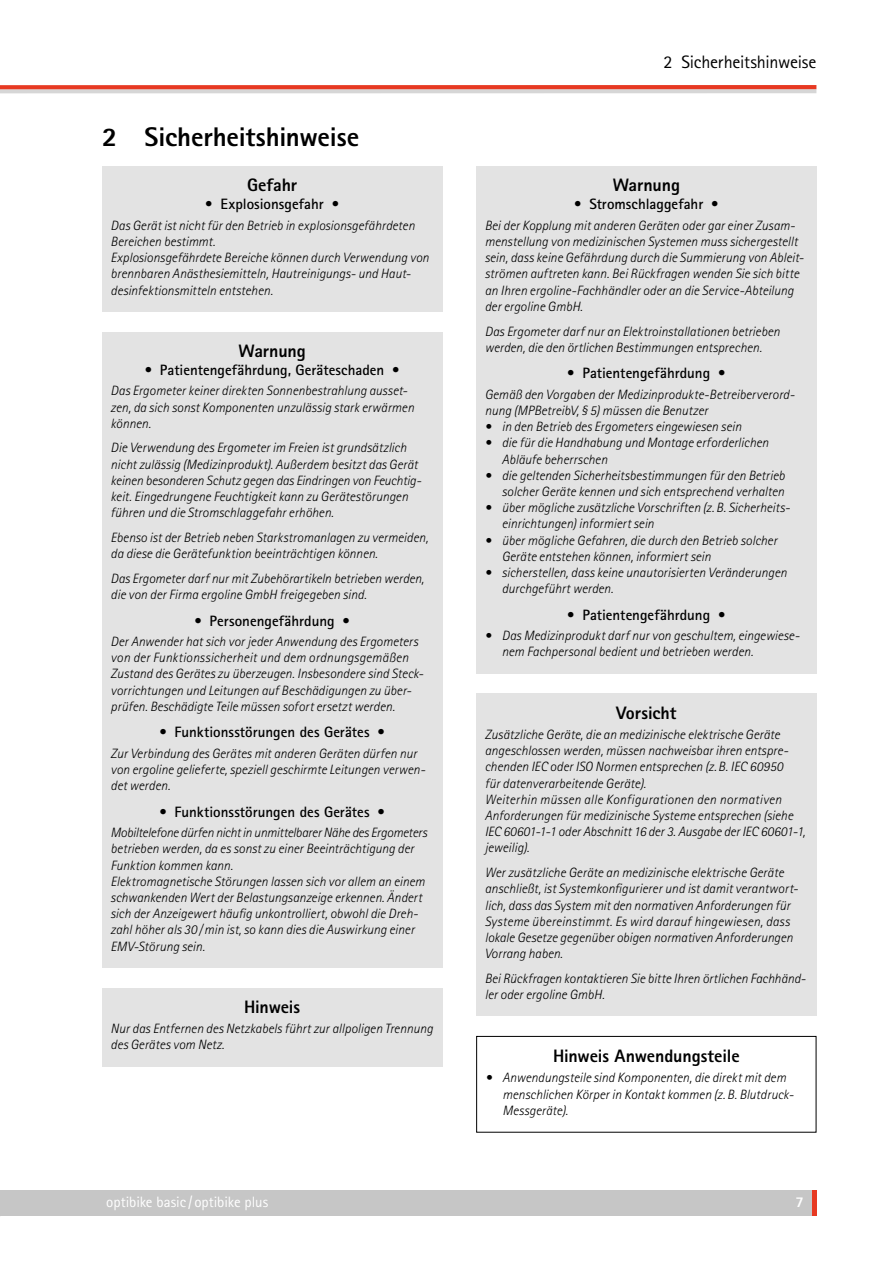
<style>
.page{position:relative;width:893px;height:1263px;background:#fff}
.page>*{position:absolute;margin:0;border:0;box-sizing:border-box;transform-origin:0 0}
.t1{font:800 27px "Rotis Sans Serif Pro";letter-spacing:-.005em;color:#000}
.t2{font:800 18px "Rotis Sans Serif Pro";letter-spacing:-.005em;color:#000}
.t3{font:18px "Rotis Sans Serif Pro";letter-spacing:-.015em;color:#000}
.t4{font:700 15px "Rotis Sans Serif Pro";color:#000}
.t5{font:15px "Rotis Sans Serif Pro";letter-spacing:-.005em;color:#fff}
.t6{font:800 15px "Rotis Sans Serif Pro";color:#fff}
.t7{font:italic 300 13.5px/16.2px "Rotis Sans Serif Pro";color:#000}
</style>
<div class="page">
<div style="left:0;top:1191px;width:815px;height:25px;background:#c6c6c6"></div>
<hr style="left:812px;top:1191px;width:4px;height:25px;background:#e73922">
<svg style="left:0;top:89px;width:816px;height:4px;background:#d8cdcc"></svg>
<svg style="left:0;top:85px;width:816px;height:4px;background:#e73d27"></svg>
<div style="left:102px;top:166px;width:340px;height:146px;background:#e3e3e3"></div>
<div style="left:102px;top:332px;width:340px;height:635px;background:#e3e3e3"></div>
<div style="left:102px;top:987px;width:340px;height:79px;background:#e3e3e3"></div>
<div style="left:476px;top:166px;width:340px;height:507px;background:#e3e3e3"></div>
<div style="left:476px;top:693px;width:340px;height:323px;background:#e3e3e3"></div>
<div style="left:476px;top:1036px;width:340px;height:96px;border:1px solid #000"></div>
<h1 class="t1" style="left:102px;top:120px;width:259px">2 Sicherheitshinweise</h1>
<h2 class="t2" style="left:247px;top:174px;width:52px">Gefahr</h2>
<p class="t4" style="left:205px;top:195px;width:136px">• Explosionsgefahr •</p>
<p class="t7" style="left:111px;top:217px;width:320px">Das Gerät ist nicht für den Betrieb in explosionsgefährdeten Bereichen bestimmt.<br>Explosionsgefährdete Bereiche können durch Verwendung von brennbaren Anästhesiemitteln, Hautreinigungs- und Haut&shy;desinfektionsmitteln entstehen.</p>
<h2 class="t2" style="left:238px;top:339px;width:69px">Warnung</h2>
<p class="t4" style="left:144px;top:360px;width:257px">• Patientengefährdung, Geräteschaden •</p>
<p class="t7" style="left:111px;top:383px;width:305px">Das Ergometer keiner direkten Sonnenbestrahlung ausset&shy;zen, da sich sonst Komponenten unzulässig stark erwärmen können.</p>
<p class="t7" style="left:111px;top:440px;width:311px">Die Verwendung des Ergometer im Freien ist grundsätzlich nicht zulässig (Medizinprodukt). Außerdem besitzt das Gerät keinen besonderen Schutz gegen das Eindringen von Feuchtig&shy;keit. Eingedrungene Feuchtigkeit kann zu Gerätestörungen führen und die Stromschlaggefahr erhöhen.</p>
<p class="t7" style="left:111px;top:529px;width:319px">Ebenso ist der Betrieb neben Starkstromanlagen zu vermeiden, da diese die Gerätefunktion beeinträchtigen können.</p>
<p class="t7" style="left:111px;top:570px;width:315px">Das Ergometer darf nur mit Zubehörartikeln betrieben werden, die von der Firma ergoline GmbH freigegeben sind.</p>
<p class="t4" style="left:194px;top:611px;width:158px">• Personengefährdung •</p>
<p class="t7" style="left:111px;top:633px;width:314px">Der Anwender hat sich vor jeder Anwendung des Ergometers von der Funktionssicherheit und dem ordnungsgemäßen Zustand des Gerätes zu überzeugen. Insbesondere sind Steck&shy;vorrichtungen und Leitungen auf Beschädigungen zu über&shy;prüfen. Beschädigte Teile müssen sofort ersetzt werden.</p>
<p class="t4" style="left:159px;top:723px;width:228px">• Funktionsstörungen des Gerätes •</p>
<p class="t7" style="left:111px;top:745px;width:316px">Zur Verbindung des Gerätes mit anderen Geräten dürfen nur von ergoline gelieferte, speziell geschirmte Leitungen verwen&shy;det werden.</p>
<p class="t4" style="left:159px;top:802px;width:228px">• Funktionsstörungen des Gerätes •</p>
<p class="t7" style="left:111px;top:824px;width:318px">Mobiltelefone dürfen nicht in unmittelbarer Nähe des Ergometers betrieben werden, da es sonst zu einer Beeinträchtigung der Funktion kommen kann.<br>Elektromagnetische Störungen lassen sich vor allem an einem schwankenden Wert der Belastungsanzeige erkennen. Ändert sich der Anzeigewert häufig unkontrolliert, obwohl die Dreh&shy;zahl höher als 30 /min ist, so kann dies die Auswirkung einer EMV-Störung sein.</p>
<h2 class="t2" style="left:244px;top:995px;width:58px">Hinweis</h2>
<p class="t7" style="left:111px;top:1020px;width:324px">Nur das Entfernen des Netzkabels führt zur allpoligen Trennung des Gerätes vom Netz.</p>
<h2 class="t3" style="left:663px;top:51px;width:155px">2 Sicherheitshinweise</h2>
<h2 class="t2" style="left:613px;top:174px;width:69px">Warnung</h2>
<p class="t4" style="left:574px;top:195px;width:147px">• Stromschlaggefahr •</p>
<p class="t7" style="left:485px;top:217px;width:320px">Bei der Kopplung mit anderen Geräten oder gar einer Zusam&shy;menstellung von medizinischen Systemen muss sichergestellt sein, dass keine Gefährdung durch die Summierung von Ableit&shy;strömen auftreten kann. Bei Rückfragen wenden Sie sich bitte an Ihren ergoline-Fachhändler oder an die Service-Abteilung der ergoline GmbH.</p>
<p class="t7" style="left:485px;top:323px;width:297px">Das Ergometer darf nur an Elektroinstallationen betrieben werden, die den örtlichen Bestimmungen entsprechen.</p>
<p class="t4" style="left:567px;top:364px;width:160px">• Patientengefährdung •</p>
<p class="t7" style="left:485px;top:386px;width:311px">Gemäß den Vorgaben der Medizinprodukte-Betreiberverord&shy;nung (MPBetreibV, § 5) müssen die Benutzer</p>
<p class="t7" style="left:485px;top:418px;width:258px">• in den Betrieb des Ergometers eingewiesen sein</p>
<p class="t7" style="left:502px;top:435px;width:268px;text-indent:-17px">• die für die Handhabung und Montage erforderlichen<br>Abläufe beherrschen</p>
<p class="t7" style="left:485px;top:467px;width:301px;text-align:right">• die geltenden Sicherheitsbestimmungen für den Betrieb solcher Geräte kennen und sich entsprechend verhalten</p>
<p class="t7" style="left:502px;top:499px;width:288px;text-indent:-17px">• über mögliche zusätzliche Vorschriften (z. B. Sicherheits&shy;einrichtungen) informiert sein</p>
<p class="t7" style="left:502px;top:532px;width:277px;text-indent:-17px">• über mögliche Gefahren, die durch den Betrieb solcher<br>Geräte entstehen können, informiert sein</p>
<p class="t7" style="left:502px;top:564px;width:287px;text-indent:-17px">• sicherstellen, dass keine unautorisierten Veränderungen durchgeführt werden.</p>
<p class="t4" style="left:567px;top:605px;width:160px">• Patientengefährdung •</p>
<p class="t7" style="left:502px;top:627px;width:299px;text-indent:-17px">• Das Medizinprodukt darf nur von geschultem, eingewiese&shy;nem Fachpersonal bedient und betrieben werden.</p>
<h2 class="t2" style="left:616px;top:701px;width:62px">Vorsicht</h2>
<p class="t7" style="left:485px;top:726px;width:322px">Zusätzliche Geräte, die an medizinische elektrische Geräte angeschlossen werden, müssen nachweisbar ihren entspre&shy;chenden IEC oder ISO Normen entsprechen (z. B. IEC 60950<br>für datenverarbeitende Geräte).<br>Weiterhin müssen alle Konfigurationen den normativen Anforderungen für medizinische Systeme entsprechen (siehe IEC 60601-1-1 oder Abschnitt 16 der 3. Ausgabe der IEC 60601-1, jeweilig).</p>
<p class="t7" style="left:485px;top:864px;width:315px">Wer zusätzliche Geräte an medizinische elektrische Geräte anschließt, ist Systemkonfigurierer und ist damit verantwort&shy;lich, dass das System mit den normativen Anforderungen für Systeme übereinstimmt. Es wird darauf hingewiesen, dass lokale Gesetze gegenüber obigen normativen Anforderungen Vorrang haben.</p>
<p class="t7" style="left:485px;top:970px;width:322px">Bei Rückfragen kontaktieren Sie bitte Ihren örtlichen Fachhänd&shy;ler oder ergoline GmbH.</p>
<h2 class="t2" style="left:553px;top:1044px;width:188px">Hinweis Anwendungsteile</h2>
<p class="t7" style="left:502px;top:1070px;width:293px;text-indent:-17px">• Anwendungsteile sind Komponenten, die direkt mit dem menschlichen Körper in Kontakt kommen (z.B. Blutdruck-<br>Messgeräte).</p>
<p class="t5" style="left:106px;top:1193px;width:163px">optibike basic / optibike plus</p>
<p class="t6" style="left:795px;top:1193px;width:10px">7</p>
</div>
